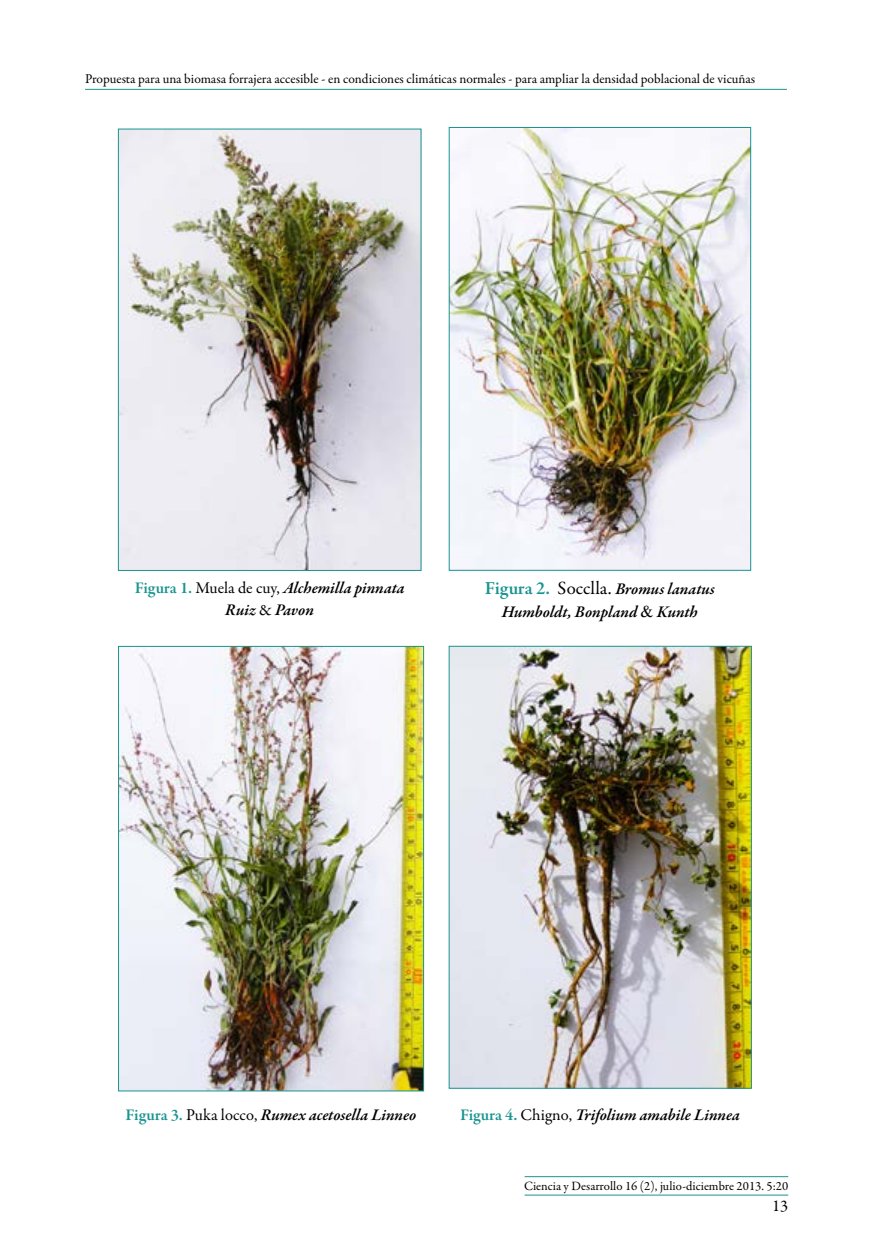
<style>
.page{position:relative;width:872px;height:1255px;background:#fff}
.page>*{position:absolute;margin:0;border:0;box-sizing:border-box;transform-origin:0 0}
.t1{font:italic 600 16.5px/22.5px "Garamond Premr Pro";color:#000;text-align:center}
.t2{font:16.5px "Garamond Premr Pro";color:#000}
.t3{font:13.5px "Garamond Premr Pro";color:#000}
.t4{font:12.75px "Garamond Premr Pro";color:#000}
.s1{font-style:normal;color:#1a9490}
.s2{font-weight:400;font-style:normal}
.s3{font-style:normal;font-size:18.75px;color:#1a9490}
.s4{font-weight:400;font-style:normal;font-size:18.75px}
.s5{font-family:"Times New Roman";font-weight:400;font-style:normal}
</style>
<div class="page">
<hr style="left:85px;top:89px;width:702px;height:1px;background:#1a9490">
<hr style="left:524px;top:1194px;width:264px;height:1px;background:#1a9490">
<hr style="left:524px;top:1176px;width:264px;height:1px;background:#1a9490">
<img style="left:120px;top:131px;width:299px;height:438px">
<div style="left:118px;top:129px;width:303px;height:442px;border:1px solid #1a9490"></div>
<img style="left:451px;top:129px;width:298px;height:439px">
<div style="left:449px;top:127px;width:302px;height:443px;border:1px solid #1a9490"></div>
<img style="left:120px;top:648px;width:302px;height:441px">
<div style="left:118px;top:646px;width:306px;height:445px;border:1px solid #1a9490"></div>
<img style="left:451px;top:648px;width:298px;height:438px">
<p class="t3" style="left:85px;top:71px;width:671px">Propuesta para una biomasa forrajera accesible - en condiciones climáticas normales - para ampliar la densidad poblacional de vicuñas</p>
<p class="t1" style="left:135px;top:577px;width:271px"><span class="s1">Figura 1.</span> <span class="s2">Muela de cuy,</span> Alchemilla pinnata<br>Ruiz <span class="s2">&amp;</span> Pavon</p>
<p class="t1" style="left:485px;top:578px;width:231px"><span class="s3">Figura 2.</span> <span class="s4">Socclla.</span> Bromus lanatus<br>Humboldt, Bonpland <span class="s5">&amp;</span> Kunth</p>
<p class="t1" style="left:126px;top:1104px;width:292px"><span class="s1">Figura 3.</span> <span class="s2">Puka locco,</span> Rumex acetosella Linneo</p>
<p class="t1" style="left:460px;top:1104px;width:281px"><span class="s1">Figura 4.</span> <span class="s2">Chigno,</span> Trifolium amabile Linnea</p>
<p class="t4" style="left:524px;top:1177px;width:266px">Ciencia y Desarrollo 16 (2), julio-diciembre 2013. 5:20</p>
<p class="t2" style="left:772px;top:1196px;width:18px">13</p>
</div>
